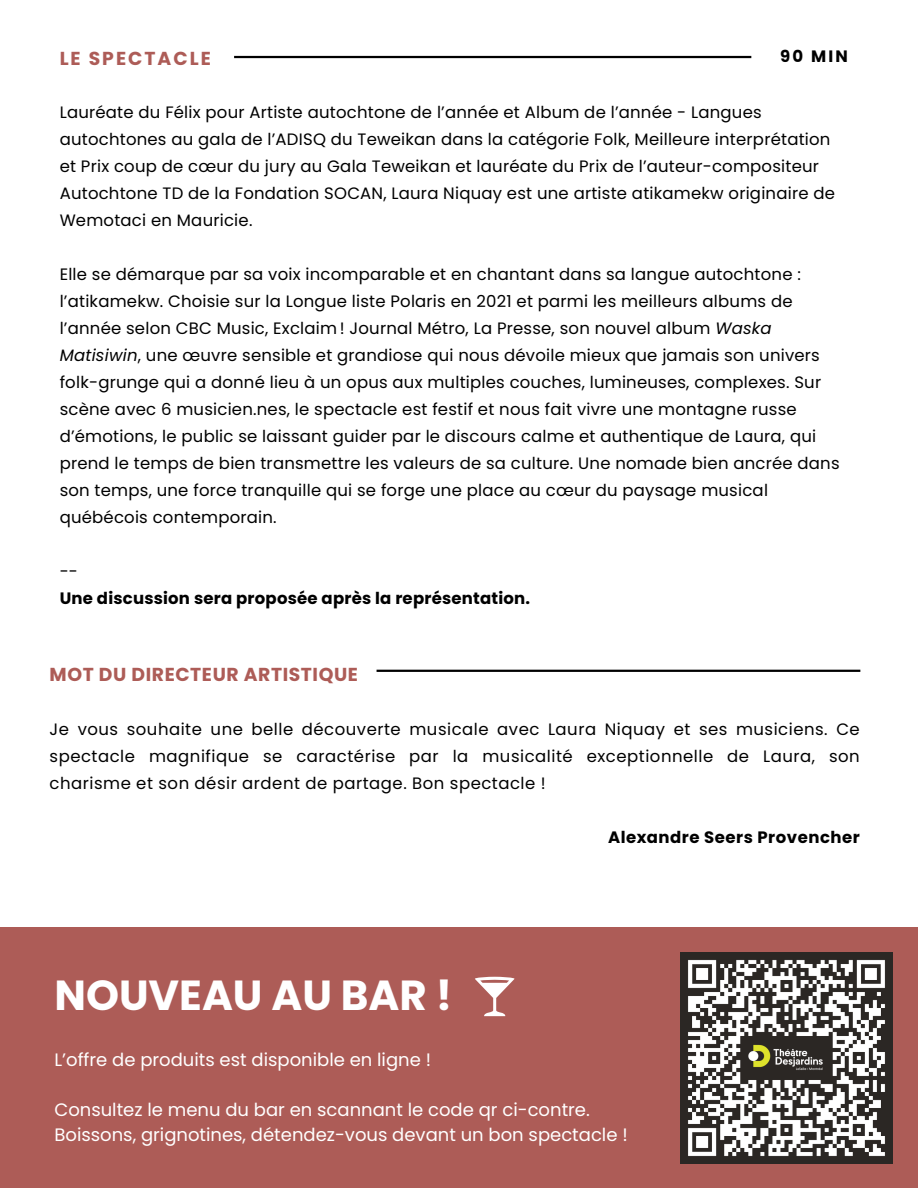
<style>
.page{position:relative;width:918px;height:1188px;background:#fff}
.page>*{position:absolute;margin:0;border:0;box-sizing:border-box;transform-origin:0 0}
.t1{font:700 42px "Poppins";color:#fff}
.t2{font:700 18.75px "Poppins";letter-spacing:.03em;color:#ad5c57}
.t3{font:700 18.75px "Poppins";letter-spacing:.105em;color:#ad5c57}
.t4{font:18px/24.8px "Poppins";color:#fff}
.t5{font:16.5px/27px "Poppins";letter-spacing:.015em;color:#000}
.t6{font:700 16.5px "Poppins";letter-spacing:.015em;color:#000}
.s1{font-style:italic}
</style>
<div class="page">
<hr style="left:234px;top:56px;width:517px;height:2px;background:#000">
<hr style="left:377px;top:670px;width:483px;height:2px;background:#000">
<div style="left:0;top:928px;width:918px;height:260px;background:#ad5c57"></div>
<img style="left:681px;top:952px;width:211px;height:212px">
<svg style="left:475px;top:977px;width:40px;height:39px"></svg>
<p class="t6" style="left:780px;top:44px;width:69px">90 MIN</p>
<h2 class="t3" style="left:60px;top:46px;width:153px">LE SPECTACLE</h2>
<p class="t5" style="left:60px;top:99px;width:777px">Lauréate du Félix pour Artiste autochtone de l’année et Album de l’année - Langues autochtones au gala de l’ADISQ du Teweikan dans la catégorie Folk, Meilleure interprétation et Prix coup de cœur du jury au Gala Teweikan et lauréate du Prix de l’auteur-compositeur Autochtone TD de la Fondation SOCAN, Laura Niquay est une artiste atikamekw originaire de Wemotaci en Mauricie.</p>
<p class="t5" style="left:60px;top:261px;width:781px">Elle se démarque par sa voix incomparable et en chantant dans sa langue autochtone : l’atikamekw. Choisie sur la Longue liste Polaris en 2021 et parmi les meilleurs albums de l’année selon CBC Music, Exclaim! Journal Métro, La Presse, son nouvel album <span class="s1">Waska Matisiwin</span>, une œuvre sensible et grandiose qui nous dévoile mieux que jamais son univers folk-grunge qui a donné lieu à un opus aux multiples couches, lumineuses, complexes. Sur scène avec 6 musicien.nes, le spectacle est festif et nous fait vivre une montagne russe d’émotions, le public se laissant guider par le discours calme et authentique de Laura, qui prend le temps de bien transmettre les valeurs de sa culture. Une nomade bien ancrée dans son temps, une force tranquille qui se forge une place au cœur du paysage musical québécois contemporain.</p>
<p class="t5" style="left:60px;top:558px;width:20px">--</p>
<p class="t6" style="left:60px;top:587px;width:472px">Une discussion sera proposée après la représentation.</p>
<h4 class="t2" style="left:50px;top:661px;width:310px">MOT DU DIRECTEUR ARTISTIQUE</h4>
<h2 class="t5" style="left:50px;top:715px;width:812px;text-align:justify">Je vous souhaite une belle découverte musicale avec Laura Niquay et ses musiciens. Ce spectacle magnifique se caractérise par la musicalité exceptionnelle de Laura, son charisme et son désir ardent de partage. Bon spectacle !</h2>
<p class="t6" style="left:608px;top:825px;width:253px">Alexandre Seers Provencher</p>
<p class="t1" style="left:54px;top:966px;width:399px">NOUVEAU AU BAR !</p>
<h3 class="t4" style="left:54px;top:1048px;width:378px">L’offre de produits est disponible en ligne !</h3>
<h3 class="t4" style="left:54px;top:1097px;width:575px">Consultez le menu du bar en scannant le code qr ci-contre.<br>Boissons, grignotines, détendez-vous devant un bon spectacle !</h3>
</div>
